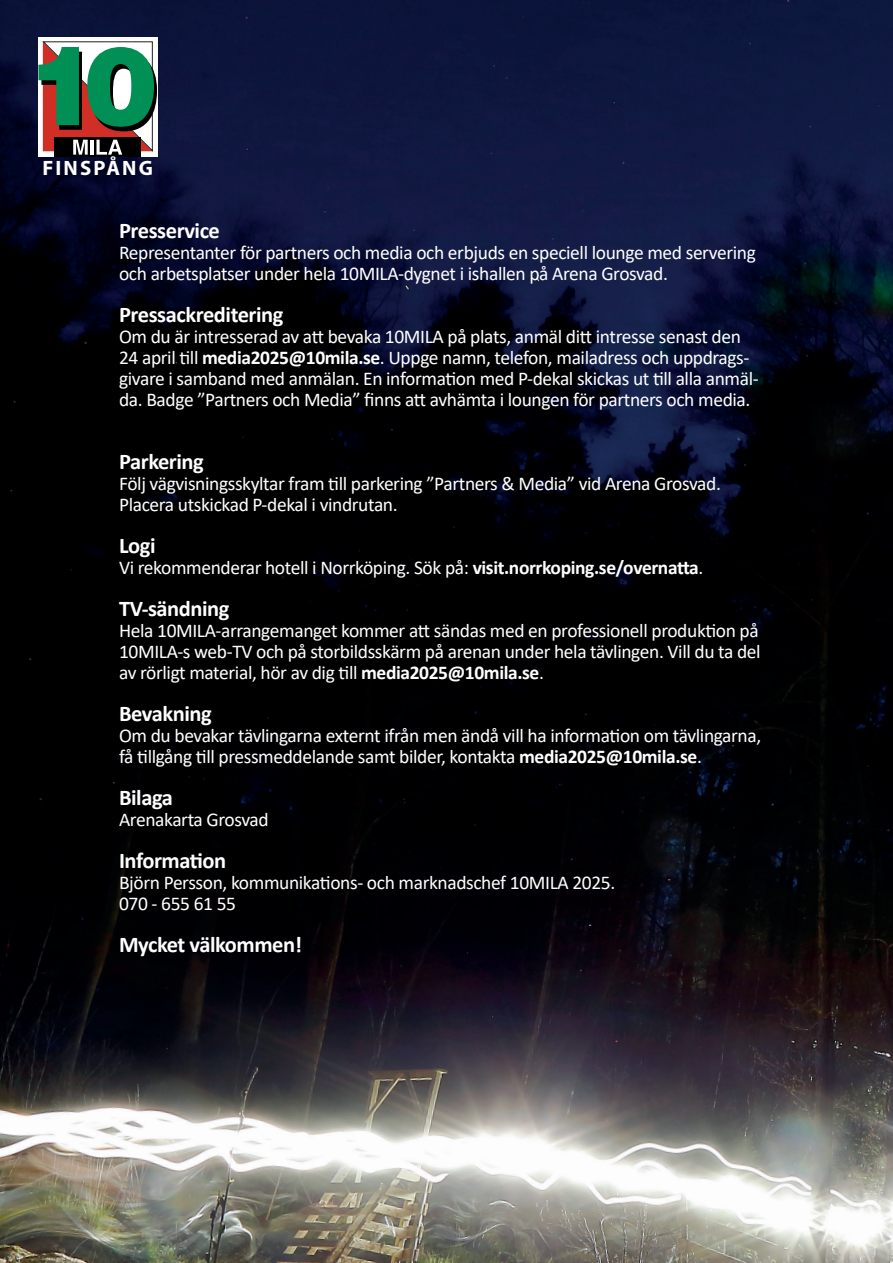
<style>
.page{position:relative;width:893px;height:1263px;background:#fff}
.page>*{position:absolute;margin:0;border:0;box-sizing:border-box;transform-origin:0 0}
.t1{font:700 22.5px "Calibri";letter-spacing:-.02em;color:#fff}
.t2{font:700 20.85px "Myriad Pro";letter-spacing:.1em;color:#fff}
.t3{font:19.5px/21px "Calibri";letter-spacing:-.02em;color:#fff}
.s1{font-weight:700}
</style>
<div class="page">
<img style="left:0;top:0;width:893px;height:1263px">
<div style="left:38px;top:37px;width:119px;height:119px;background:#fff"></div>
<div style="left:54px;top:137px;width:87px;height:19px;background:#000"></div>
<svg style="left:38px;top:41px;width:119px;height:114px"></svg>
<p class="t2" style="left:43px;top:154px;width:112px">FINSPÅNG</p>
<p class="t1" style="left:119px;top:215px;width:102px">Presservice</p>
<p class="t3" style="left:119px;top:242px;width:638px">Representanter för partners och media och erbjuds en speciell lounge med servering och arbetsplatser under hela 10MILA-dygnet i ishallen på Arena Grosvad.</p>
<p class="t1" style="left:119px;top:299px;width:166px">Pressackreditering</p>
<p class="t3" style="left:119px;top:326px;width:641px">Om du är intresserad av att bevaka 10MILA på plats, anmäl ditt intresse senast den 24 april till <span class="s1">media2025@10mila.se</span>. Uppge namn, telefon, mailadress och uppdrags&shy;givare i samband med anmälan. En information med P-dekal skickas ut till alla anmäl&shy;da. Badge ”Partners och Media” finns att avhämta i loungen för partners och media.</p>
<p class="t1" style="left:119px;top:446px;width:86px">Parkering</p>
<p class="t3" style="left:119px;top:473px;width:603px">Följ vägvisningsskyltar fram till parkering ”Partners &amp; Media” vid Arena Grosvad.<br>Placera utskickad P-dekal i vindrutan.</p>
<p class="t1" style="left:119px;top:530px;width:38px">Logi</p>
<p class="t3" style="left:119px;top:557px;width:586px">Vi rekommenderar hotell i Norrköping. Sök på: <span class="s1">visit.norrkoping.se/overnatta</span>.</p>
<p class="t1" style="left:119px;top:593px;width:112px">TV-sändning</p>
<p class="t3" style="left:119px;top:620px;width:643px;text-align:justify">Hela 10MILA-arrangemanget kommer att sändas med en professionell produktion på 10MILA-s web-TV och på storbildsskärm på arenan under hela tävlingen. Vill du ta del av rörligt material, hör av dig till <span class="s1">media2025@10mila.se</span>.</p>
<p class="t1" style="left:119px;top:698px;width:94px">Bevakning</p>
<p class="t3" style="left:119px;top:725px;width:644px">Om du bevakar tävlingarna externt ifrån men ändå vill ha information om tävlingarna, få tillgång till pressmeddelande samt bilder, kontakta <span class="s1">media2025@10mila.se</span>.</p>
<p class="t1" style="left:119px;top:782px;width:55px">Bilaga</p>
<p class="t3" style="left:119px;top:809px;width:151px">Arenakarta Grosvad</p>
<p class="t1" style="left:119px;top:845px;width:109px">Information</p>
<p class="t3" style="left:119px;top:872px;width:498px">Björn Persson, kommunikations- och marknadschef 10MILA 2025.<br>070 - 655 61 55</p>
<p class="t1" style="left:119px;top:929px;width:185px">Mycket välkommen!</p>
</div>
